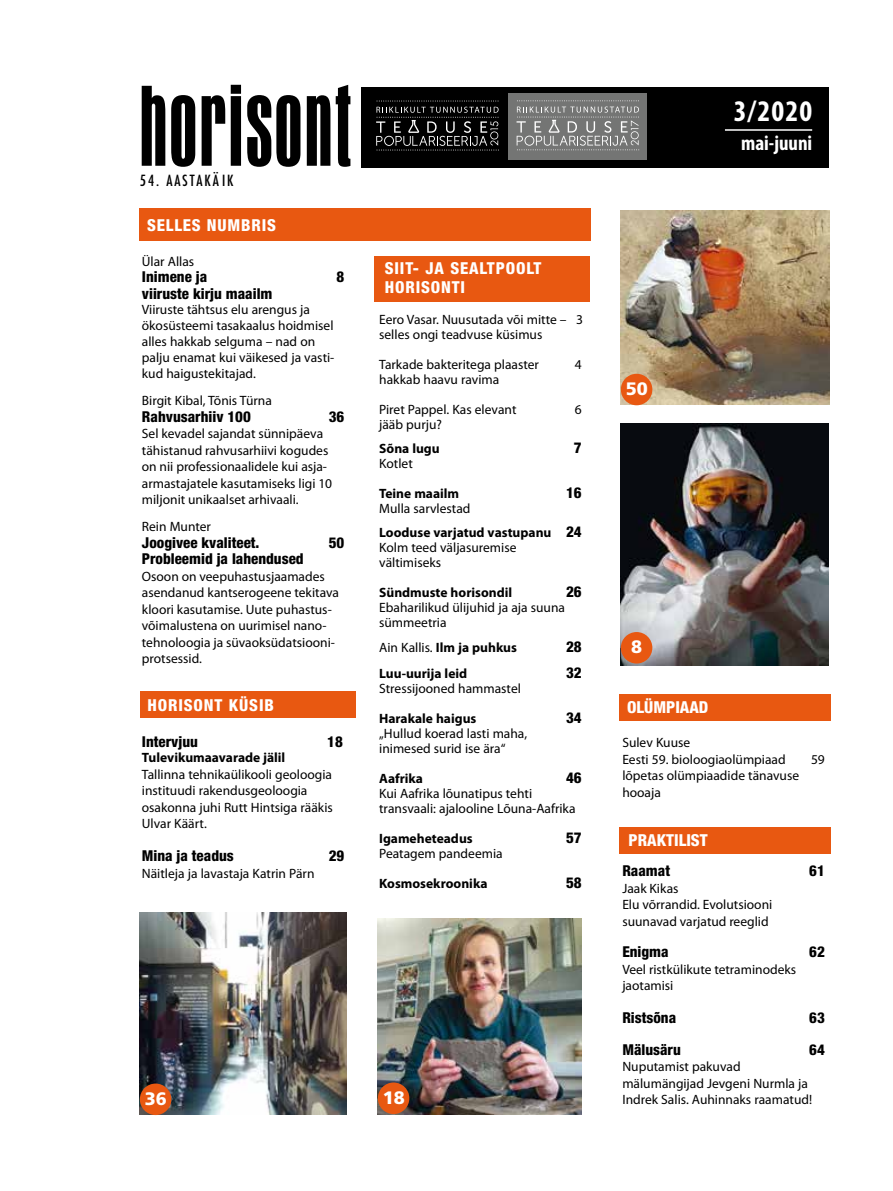
<style>
.page{position:relative;width:893px;height:1191px;background:#fff}
.page>*{position:absolute;margin:0;border:0;box-sizing:border-box;transform-origin:0 0}
.t1{font:condensed 117px "Aurora BT";letter-spacing:.015em;color:#000}
.t2{font:700 condensed 30px "Myriad Pro";color:#fff}
.t3{font:700 condensed 21px "Myriad Pro";color:#fff}
.t4{font:900 18px "Frutiger";color:#fff}
.t5{font:800 condensed 16.5px/19.5px "Helvetica Neue";letter-spacing:.05em;color:#fff}
.t6{font:800 condensed 16.5px "Helvetica Neue";color:#fff}
.t7{font:800 condensed 15px "Helvetica Neue";color:#000}
.t8{font:500 condensed 15px "Futura";letter-spacing:.125em;color:#000}
.t9{font:13.5px/16.5px "Myriad Pro";color:#000}
.t10{font:700 13.5px/24px "Myriad Pro";color:#000}
.s1{font-weight:400}
.s2{font-family:"Helvetica Neue";font-weight:800;font-stretch:condensed;font-size:15px}
</style>
<div class="page">
<img style="left:378px;top:918px;width:204px;height:196px">
<div style="left:361px;top:87px;width:468px;height:81px;background:#000"></div>
<div style="left:139px;top:208px;width:451px;height:33px;background:#e85811"></div>
<div style="left:375px;top:256px;width:215px;height:46px;background:#e85811"></div>
<hr style="left:725px;top:129px;width:87px;height:2px;background:#fff">
<div style="left:619px;top:694px;width:212px;height:26px;background:#e85811"></div>
<div style="left:619px;top:827px;width:212px;height:26px;background:#e85811"></div>
<div style="left:140px;top:691px;width:216px;height:27px;background:#e85811"></div>
<svg style="left:376px;top:101px;width:123px;height:50px"></svg>
<div style="left:509px;top:93px;width:138px;height:66px;background:#747574"></div>
<svg style="left:516px;top:100px;width:123px;height:50px"></svg>
<img style="left:621px;top:210px;width:209px;height:195px">
<div style="left:621px;top:374px;width:31px;height:31px;background:#e85811;border-radius:50%"></div>
<div style="left:378px;top:1082px;width:31px;height:32px;background:#e85811;border-radius:50%"></div>
<img style="left:621px;top:423px;width:207px;height:242px">
<img style="left:140px;top:912px;width:206px;height:202px">
<div style="left:140px;top:1083px;width:31px;height:32px;background:#e85811;border-radius:50%"></div>
<div style="left:621px;top:632px;width:31px;height:31px;background:#e85811;border-radius:50%"></div>
<h1 class="t1" style="left:139px;top:57px;width:214px">horisont</h1>
<p class="t8" style="left:140px;top:172px;width:95px">54. AASTAKÄIK</p>
<p class="t5" style="left:147px;top:217px;width:131px">SELLES NUMBRIS</p>
<p class="t9" style="left:142px;top:254px;width:54px">Ülar Allas</p>
<p class="t7" style="left:142px;top:271px;width:67px">Inimene ja</p>
<p class="t7" style="left:337px;top:271px;width:9px">8</p>
<p class="t7" style="left:142px;top:288px;width:132px">viiruste kirju maailm</p>
<p class="t9" style="left:142px;top:303px;width:194px;line-height:15.9px">Viiruste tähtsus elu arengus ja ökosüsteemi tasakaalus hoidmisel alles hakkab selguma – nad on palju enamat kui väikesed ja vasti&shy;kud haigustekitajad.</p>
<p class="t9" style="left:142px;top:393px;width:131px">Birgit Kibal, Tõnis Türna</p>
<p class="t7" style="left:142px;top:411px;width:110px">Rahvusarhiiv 100</p>
<p class="t7" style="left:329px;top:411px;width:17px">36</p>
<p class="t9" style="left:142px;top:426px;width:192px">Sel kevadel sajandat sünnipäeva tähistanud rahvusarhiivi kogudes on nii professionaalidele kui asja&shy;armastajatele kasutamiseks ligi 10 miljonit unikaalset arhivaali.</p>
<p class="t9" style="left:142px;top:519px;width:71px">Rein Munter</p>
<p class="t7" style="left:142px;top:537px;width:119px">Joogivee kvaliteet.</p>
<p class="t7" style="left:329px;top:537px;width:17px">50</p>
<p class="t7" style="left:142px;top:553px;width:163px">Probleemid ja lahendused</p>
<p class="t9" style="left:142px;top:569px;width:199px">Osoon on veepuhastusjaamades asendanud kantserogeene tekitava kloori kasutamise. Uute puhastus&shy;võimalustena on uurimisel nano&shy;tehnoloogia ja süvaoksüdatsiooni&shy;protsessid.</p>
<p class="t5" style="left:147px;top:697px;width:128px">HORISONT KÜSIB</p>
<p class="t7" style="left:142px;top:736px;width:58px">Intervjuu</p>
<p class="t7" style="left:327px;top:736px;width:17px">18</p>
<p class="t10" style="left:142px;top:747px;width:145px">Tulevikumaavarade jälil</p>
<p class="t9" style="left:142px;top:767px;width:193px">Tallinna tehnikaülikooli geoloogia instituudi rakendusgeoloogia osakonna juhi Rutt Hintsiga rääkis<br>Ulvar Käärt.</p>
<p class="t7" style="left:142px;top:850px;width:93px">Mina ja teadus</p>
<p class="t7" style="left:329px;top:850px;width:17px">29</p>
<p class="t9" style="left:142px;top:866px;width:174px">Näitleja ja lavastaja Katrin Pärn</p>
<p class="t5" style="left:385px;top:260px;width:158px">SIIT- JA SEALTPOOLT<br>HORISONTI</p>
<p class="t9" style="left:379px;top:313px;width:205px;line-height:15px">Eero Vasar. Nuusutada või mitte – 3 selles ongi teadvuse küsimus</p>
<p class="t9" style="left:379px;top:357px;width:161px">Tarkade bakteritega plaaster</p>
<p class="t9" style="left:575px;top:357px;width:8px">4</p>
<p class="t9" style="left:379px;top:372px;width:122px">hakkab haavu ravima</p>
<p class="t9" style="left:379px;top:402px;width:139px">Piret Pappel. Kas elevant</p>
<p class="t9" style="left:575px;top:402px;width:8px">6</p>
<p class="t9" style="left:379px;top:417px;width:64px">jääb purju?</p>
<p class="t10" style="left:379px;top:437px;width:62px">Sõna lugu</p>
<p class="t7" style="left:574px;top:442px;width:9px">7</p>
<p class="t9" style="left:379px;top:456px;width:35px">Kotlet</p>
<p class="t10" style="left:379px;top:482px;width:82px">Teine maailm</p>
<p class="t7" style="left:566px;top:487px;width:17px">16</p>
<p class="t10" style="left:379px;top:497px;width:204px"><span class="s1">Mulla sarvlestad<br></span>Looduse varjatud vastupanu <span class="s2">24</span></p>
<p class="t9" style="left:379px;top:541px;width:139px;line-height:15px">Kolm teed väljasuremise vältimiseks</p>
<p class="t10" style="left:379px;top:581px;width:134px">Sündmuste horisondil</p>
<p class="t7" style="left:566px;top:586px;width:17px">26</p>
<p class="t9" style="left:379px;top:601px;width:187px;line-height:15px">Ebaharilikud ülijuhid ja aja suuna sümmeetria</p>
<p class="t10" style="left:379px;top:637px;width:139px"><span class="s1">Ain Kallis.</span> Ilm ja puhkus</p>
<p class="t7" style="left:566px;top:641px;width:17px">28</p>
<p class="t10" style="left:379px;top:662px;width:90px">Luu-uurija leid</p>
<p class="t7" style="left:566px;top:667px;width:17px">32</p>
<p class="t9" style="left:379px;top:681px;width:143px">Stressijooned hammastel</p>
<p class="t10" style="left:379px;top:707px;width:99px">Harakale haigus</p>
<p class="t7" style="left:566px;top:712px;width:17px">34</p>
<p class="t9" style="left:379px;top:727px;width:150px;line-height:15px">„Hullud koerad lasti maha, inimesed surid ise ära“</p>
<p class="t10" style="left:379px;top:767px;width:45px">Aafrika</p>
<p class="t7" style="left:566px;top:772px;width:17px">46</p>
<p class="t9" style="left:379px;top:787px;width:198px;line-height:15px">Kui Aafrika lõunatipus tehti transvaali: ajalooline Lõuna-Aafrika</p>
<p class="t10" style="left:379px;top:827px;width:95px">Igameheteadus</p>
<p class="t7" style="left:566px;top:832px;width:17px">57</p>
<p class="t9" style="left:379px;top:846px;width:125px">Peatagem pandeemia</p>
<p class="t10" style="left:379px;top:872px;width:110px">Kosmosekroonika</p>
<p class="t7" style="left:566px;top:877px;width:17px">58</p>
<h3 class="t4" style="left:145px;top:1091px;width:24px">36</h3>
<h3 class="t4" style="left:383px;top:1090px;width:24px">18</h3>
<h2 class="t2" style="left:734px;top:100px;width:80px">3/2020</h2>
<h3 class="t3" style="left:741px;top:135px;width:73px">mai-juuni</h3>
<h3 class="t4" style="left:626px;top:382px;width:24px">50</h3>
<h3 class="t4" style="left:631px;top:640px;width:13px">8</h3>
<p class="t6" style="left:627px;top:701px;width:83px">OLÜMPIAAD</p>
<p class="t9" style="left:622px;top:735px;width:165px">Sulev Kuuse<br>Eesti 59. bioloogiaolümpiaad</p>
<p class="t9" style="left:811px;top:752px;width:15px">59</p>
<p class="t9" style="left:622px;top:768px;width:178px">lõpetas olümpiaadide tänavuse hooaja</p>
<p class="t6" style="left:629px;top:834px;width:81px">PRAKTILIST</p>
<p class="t7" style="left:622px;top:865px;width:49px">Raamat</p>
<p class="t7" style="left:809px;top:865px;width:17px">61</p>
<p class="t9" style="left:622px;top:881px;width:151px">Jaak Kikas<br>Elu võrrandid. Evolutsiooni suunavad varjatud reeglid</p>
<p class="t7" style="left:622px;top:946px;width:48px">Enigma</p>
<p class="t7" style="left:809px;top:946px;width:17px">62</p>
<p class="t9" style="left:622px;top:962px;width:175px">Veel ristkülikute tetraminodeks jaotamisi</p>
<p class="t7" style="left:622px;top:1012px;width:55px">Ristsõna</p>
<p class="t7" style="left:809px;top:1012px;width:17px">63</p>
<p class="t7" style="left:622px;top:1044px;width:60px">Mälusäru</p>
<p class="t7" style="left:809px;top:1044px;width:17px">64</p>
<p class="t9" style="left:622px;top:1059px;width:191px">Nuputamist pakuvad mälumängijad Jevgeni Nurmla ja<br>Indrek Salis. Auhinnaks raamatud!</p>
</div>
